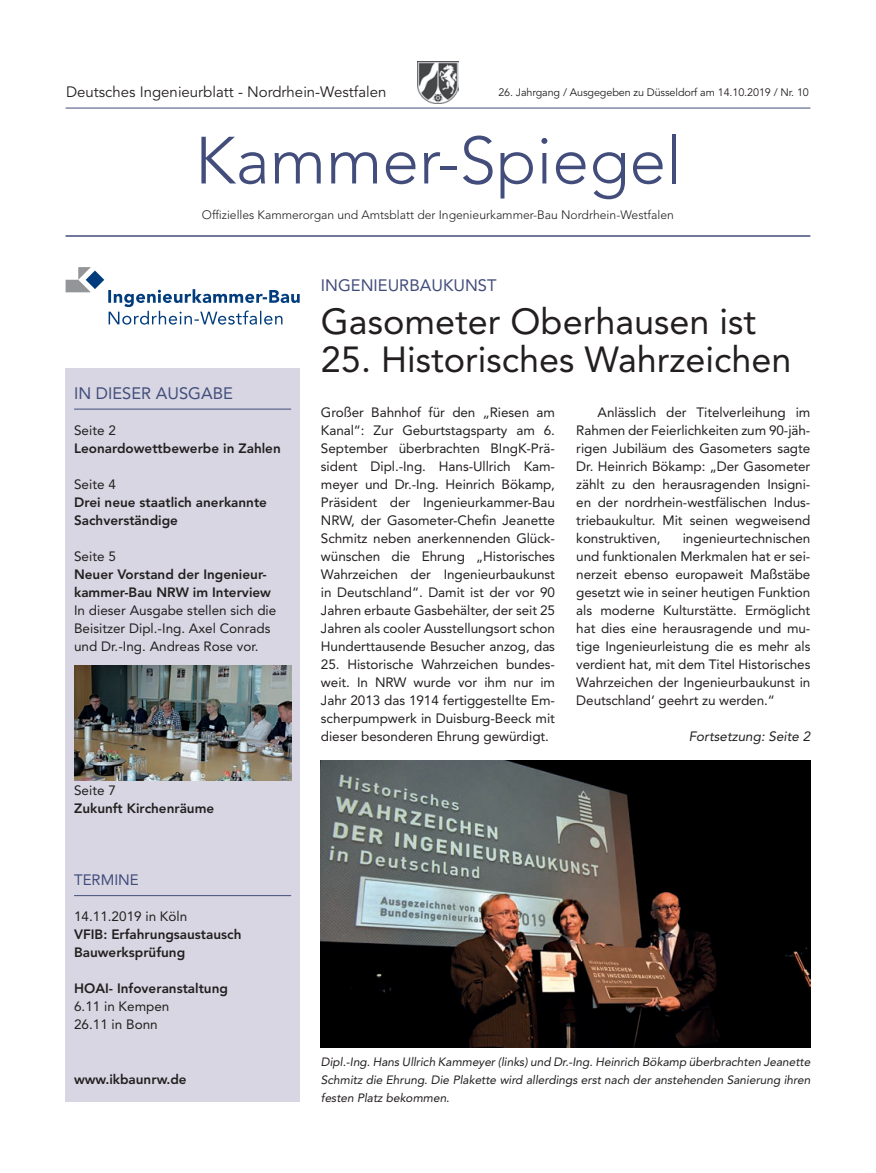
<style>
.page{position:relative;width:876px;height:1173px;background:#fff}
.page>*{position:absolute;margin:0;border:0;box-sizing:border-box;transform-origin:0 0}
.t1{font:300 66px "Avenir LT Std";color:#424d7b}
.t2{font:36px "Avenir LT Std";color:#231f20}
.t3{font:16.5px "Avenir LT Std";color:#424d7b}
.t4{font:15px "Avenir LT Std";color:#231f20}
.t5{font:15px "Avenir LT Std";color:#424d7b}
.t6{font:13.5px/18px "Avenir LT Std";letter-spacing:-.005em;color:#231f20;text-align:justify}
.t7{font:800 13.5px/18px "Avenir LT Std";color:#231f20}
.t8{font:italic 13.5px "Avenir LT Std";color:#231f20}
.t9{font:300 12.15px "Avenir LT Std";color:#231f20}
.t10{font:italic 12px/18px "Avenir LT Std";letter-spacing:-.005em;color:#231f20;text-align:justify}
.t11{font:10.8px "Avenir LT Std";letter-spacing:-.01em;color:#231f20}
</style>
<div class="page">
<div style="left:66px;top:368px;width:233px;height:733px;background:#d7d6e2"></div>
<hr style="left:66px;top:235px;width:744px;height:2px;background:#424d7b">
<img style="left:418px;top:61px;width:40px;height:43px">
<hr style="left:66px;top:108px;width:744px;height:1px;background:#424d7b">
<svg style="left:66px;top:267px;width:233px;height:58px"></svg>
<hr style="left:74px;top:409px;width:217px;height:1px;background:#424d7b">
<hr style="left:74px;top:895px;width:217px;height:1px;background:#424d7b">
<img style="left:321px;top:760px;width:489px;height:287px">
<img style="left:74px;top:665px;width:217px;height:115px">
<p class="t4" style="left:66px;top:83px;width:322px">Deutsches Ingenieurblatt - Nordrhein-Westfalen</p>
<h1 class="t1" style="left:195px;top:122px;width:488px">Kammer-Spiegel</h1>
<p class="t9" style="left:202px;top:208px;width:473px">Offizielles Kammerorgan und Amtsblatt der Ingenieurkammer-Bau Nordrhein-Westfalen</p>
<p class="t11" style="left:498px;top:86px;width:312px">26. Jahrgang / Ausgegeben zu Düsseldorf am 14.10.2019 / Nr. 10</p>
<p class="t3" style="left:74px;top:384px;width:160px">IN DIESER AUSGABE</p>
<p class="t6" style="left:74px;top:422px;width:43px">Seite 2</p>
<p class="t7" style="left:74px;top:440px;width:208px">Leonardowettbewerbe in Zahlen</p>
<p class="t6" style="left:74px;top:476px;width:43px">Seite 4</p>
<p class="t7" style="left:74px;top:494px;width:194px">Drei neue staatlich anerkannte<br>Sachverständige</p>
<p class="t6" style="left:74px;top:548px;width:43px">Seite 5</p>
<p class="t7" style="left:74px;top:566px;width:198px">Neuer Vorstand der Ingenieur&shy;kammer-Bau NRW im Interview</p>
<p class="t6" style="left:74px;top:602px;width:204px;text-align:left">In dieser Ausgabe stellen sich die<br>Beisitzer Dipl.-Ing. Axel Conrads und Dr.-Ing. Andreas Rose vor.</p>
<p class="t6" style="left:74px;top:782px;width:43px">Seite 7</p>
<p class="t7" style="left:74px;top:800px;width:142px">Zukunft Kirchenräume</p>
<p class="t5" style="left:74px;top:871px;width:66px">TERMINE</p>
<p class="t6" style="left:74px;top:908px;width:115px">14.11.2019 in Köln</p>
<p class="t7" style="left:74px;top:926px;width:169px">VFIB: Erfahrungsaustausch<br>Bauwerksprüfung</p>
<p class="t7" style="left:74px;top:980px;width:155px">HOAI- Infoveranstaltung</p>
<p class="t6" style="left:74px;top:998px;width:97px">6.11 in Kempen<br>26.11 in Bonn</p>
<p class="t7" style="left:74px;top:1070px;width:114px">www.ikbaunrw.de</p>
<p class="t3" style="left:321px;top:276px;width:177px">INGENIEURBAUKUNST</p>
<h2 class="t2" style="left:321px;top:301px;width:436px">Gasometer Oberhausen ist</h2>
<h2 class="t2" style="left:321px;top:338px;width:472px">25. Historisches Wahrzeichen</h2>
<p class="t6" style="left:321px;top:404px;width:235px">Großer Bahnhof für den „Riesen am Kanal“: Zur Geburtstagsparty am 6.<br>September überbrachten BIngK-Prä&shy;sident Dipl.-Ing. Hans-Ullrich Kam&shy;meyer und Dr.-Ing. Heinrich Bökamp, Präsident der Ingenieurkammer-Bau NRW, der Gasometer-Chefin Jeanette Schmitz neben anerkennenden Glück&shy;wünschen die Ehrung „Historisches Wahrzeichen der Ingenieurbaukunst in Deutschland“. Damit ist der vor 90<br>Jahren erbaute Gasbehälter, der seit 25<br>Jahren als cooler Ausstellungsort schon Hunderttausende Besucher anzog, das</p>
<p class="t6" style="left:321px;top:656px;width:235px">25. Historische Wahrzeichen bundes&shy;weit. In NRW wurde vor ihm nur im Jahr 2013 das 1914 fertiggestellte Em&shy;scherpumpwerk in Duisburg-Beeck mit dieser besonderen Ehrung gewürdigt.</p>
<p class="t6" style="left:576px;top:404px;width:235px;text-indent:21px">Anlässlich der Titelverleihung im Rahmen der Feierlichkeiten zum 90-jäh&shy;rigen Jubiläum des Gasometers sagte Dr. Heinrich Bökamp: „Der Gasometer zählt zu den herausragenden Insigni&shy;en der nordrhein-westfälischen Indus&shy;triebaukultur. Mit seinen wegweisend konstruktiven,</p>
<p class="t6" style="left:576px;top:530px;width:235px;text-indent:106px">ingenieurtechnischen und funktionalen Merkmalen hat er sei&shy;nerzeit ebenso europaweit Maßstäbe gesetzt wie in seiner heutigen Funktion als moderne Kulturstätte. Ermöglicht hat dies eine herausragende und mu&shy;tige Ingenieurleistung die es mehr als verdient hat, mit dem Titel Historisches Wahrzeichen der Ingenieurbaukunst in Deutschland‘ geehrt zu werden.“</p>
<p class="t8" style="left:688px;top:729px;width:123px">Fortsetzung: Seite 2</p>
<p class="t10" style="left:321px;top:1052px;width:491px">Dipl.-Ing. Hans Ullrich Kammeyer (links) und Dr.-Ing. Heinrich Bökamp überbrachten Jeanette Schmitz die Ehrung. Die Plakette wird allerdings erst nach der anstehenden Sanierung ihren festen Platz bekommen.</p>
</div>
